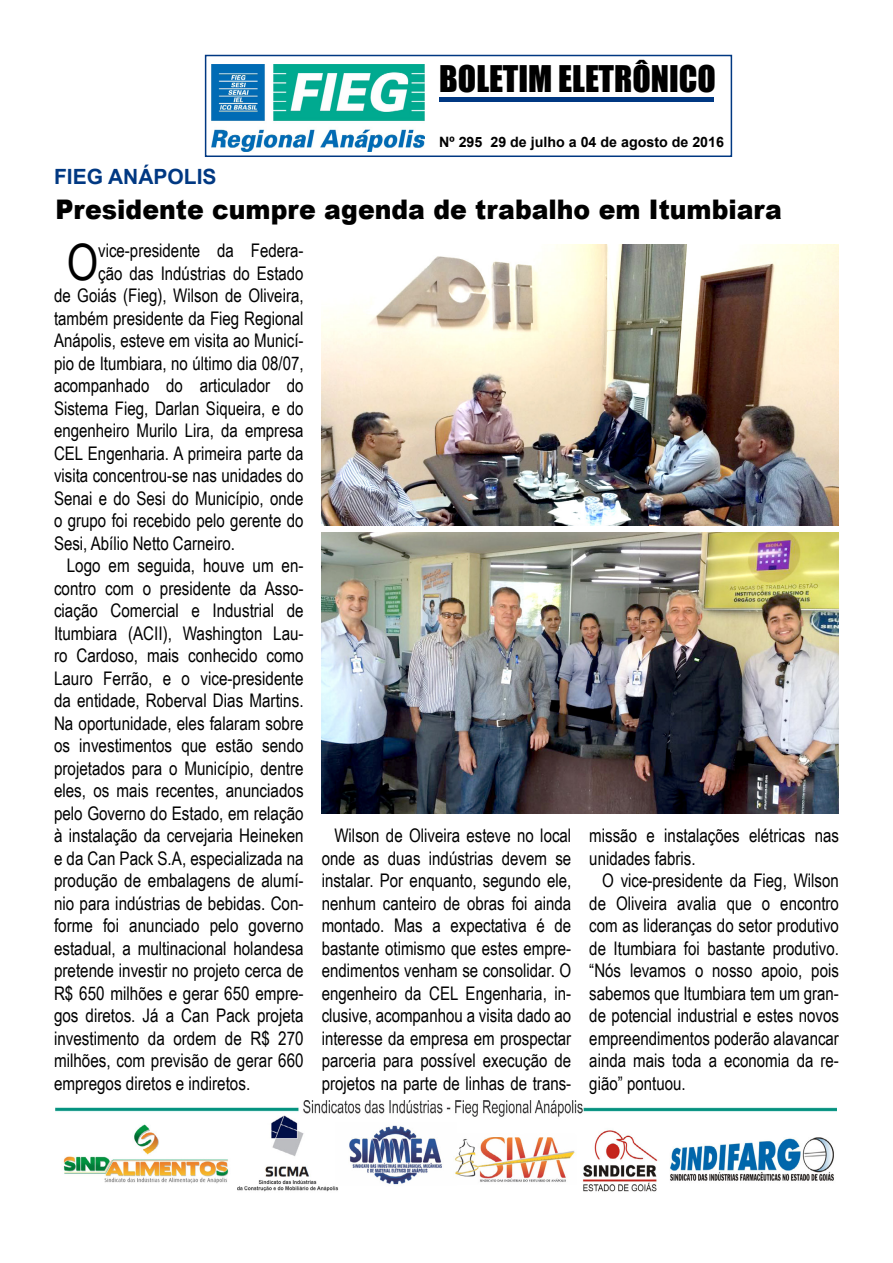
<style>
.page{position:relative;width:893px;height:1263px;background:#fff}
.page>*{position:absolute;margin:0;border:0;box-sizing:border-box;transform-origin:0 0}
.t1{font:50.25px "Arial Narrow";color:#000}
.t2{font:33.75px "Impact";color:#000}
.t3{font:27px "Arial MT Black";color:#000;scale:.93 1}
.t4{font:700 21px "Arial";color:#003882}
.t5{font:18.75px/22.5px "Arial Narrow";color:#000;text-align:justify}
.t6{font:700 14.25px "Arial";color:#000}
</style>
<div class="page">
<img style="left:212px;top:65px;width:212px;height:86px">
<div style="left:440px;top:97px;width:274px;height:5px;background:#003882"></div>
<div style="left:205px;top:55px;width:527px;height:102px;border:2px solid #003882"></div>
<img style="left:322px;top:244px;width:517px;height:281px">
<img style="left:322px;top:533px;width:517px;height:280px">
<img style="left:55px;top:1100px;width:782px;height:92px">
<h2 class="t2" style="left:439px;top:52px;width:278px">BOLETIM ELETRÔNICO</h2>
<p class="t6" style="left:439px;top:132px;width:286px">Nº 295 29 de julho a 04 de agosto de 2016</p>
<p class="t4" style="left:54px;top:162px;width:164px">FIEG ANÁPOLIS</p>
<h3 class="t3" style="left:55px;top:192px;width:783px">Presidente cumpre agenda de trabalho em Itumbiara</h3>
<h1 class="t1" style="left:67px;top:225px;width:33px">O</h1>
<p class="t5" style="left:98px;top:239px;width:207px">vice-presidente da Federa-</p>
<p class="t5" style="left:98px;top:261px;width:207px">ção das Indústrias do Estado</p>
<p class="t5" style="left:54px;top:284px;width:251px">de Goiás (Fieg), Wilson de Oliveira,</p>
<p class="t5" style="left:54px;top:306px;width:251px">também presidente da Fieg Regional</p>
<p class="t5" style="left:54px;top:329px;width:251px">Anápolis, esteve em visita ao Municí-</p>
<p class="t5" style="left:54px;top:351px;width:251px">pio de Itumbiara, no último dia 08/07,</p>
<p class="t5" style="left:54px;top:374px;width:251px">acompanhado do articulador do</p>
<p class="t5" style="left:54px;top:396px;width:251px">Sistema Fieg, Darlan Siqueira, e do</p>
<p class="t5" style="left:54px;top:419px;width:251px">engenheiro Murilo Lira, da empresa</p>
<p class="t5" style="left:54px;top:441px;width:251px">CEL Engenharia. A primeira parte da</p>
<p class="t5" style="left:54px;top:464px;width:251px">visita concentrou-se nas unidades do</p>
<p class="t5" style="left:54px;top:486px;width:251px">Senai e do Sesi do Município, onde</p>
<p class="t5" style="left:54px;top:509px;width:251px">o grupo foi recebido pelo gerente do</p>
<p class="t5" style="left:54px;top:531px;width:182px">Sesi, Abílio Netto Carneiro.</p>
<p class="t5" style="left:67px;top:554px;width:238px">Logo em seguida, houve um en-</p>
<p class="t5" style="left:54px;top:576px;width:251px">contro com o presidente da Asso-</p>
<p class="t5" style="left:54px;top:599px;width:251px">ciação Comercial e Industrial de</p>
<p class="t5" style="left:54px;top:621px;width:251px">Itumbiara (ACII), Washington Lau-</p>
<p class="t5" style="left:54px;top:644px;width:251px">ro Cardoso, mais conhecido como</p>
<p class="t5" style="left:54px;top:666px;width:251px">Lauro Ferrão, e o vice-presidente</p>
<p class="t5" style="left:54px;top:689px;width:251px">da entidade, Roberval Dias Martins.</p>
<p class="t5" style="left:54px;top:711px;width:251px">Na oportunidade, eles falaram sobre</p>
<p class="t5" style="left:54px;top:734px;width:251px">os investimentos que estão sendo</p>
<p class="t5" style="left:54px;top:756px;width:251px">projetados para o Município, dentre</p>
<p class="t5" style="left:54px;top:779px;width:251px">eles, os mais recentes, anunciados</p>
<p class="t5" style="left:54px;top:801px;width:251px">pelo Governo do Estado, em relação</p>
<p class="t5" style="left:54px;top:824px;width:251px">à instalação da cervejaria Heineken</p>
<p class="t5" style="left:54px;top:846px;width:251px">e da Can Pack S.A, especializada na</p>
<p class="t5" style="left:54px;top:869px;width:251px">produção de embalagens de alumí-</p>
<p class="t5" style="left:54px;top:891px;width:251px">nio para indústrias de bebidas. Con-</p>
<p class="t5" style="left:54px;top:914px;width:251px">forme foi anunciado pelo governo</p>
<p class="t5" style="left:54px;top:936px;width:251px">estadual, a multinacional holandesa</p>
<p class="t5" style="left:54px;top:959px;width:251px">pretende investir no projeto cerca de</p>
<p class="t5" style="left:54px;top:981px;width:251px">R$ 650 milhões e gerar 650 empre-</p>
<p class="t5" style="left:54px;top:1004px;width:251px">gos diretos. Já a Can Pack projeta</p>
<p class="t5" style="left:54px;top:1026px;width:251px">investimento da ordem de R$ 270</p>
<p class="t5" style="left:54px;top:1049px;width:251px">milhões, com previsão de gerar 660</p>
<p class="t5" style="left:54px;top:1071px;width:198px">empregos diretos e indiretos.</p>
<p class="t5" style="left:322px;top:824px;width:251px;text-indent:13px">Wilson de Oliveira esteve no local onde as duas indústrias devem se instalar. Por enquanto, segundo ele, nenhum canteiro de obras foi ainda montado. Mas a expectativa é de bastante otimismo que estes empre&shy;endimentos venham se consolidar. O engenheiro da CEL Engenharia, in&shy;clusive, acompanhou a visita dado ao interesse da empresa em prospectar parceria para possível execução de projetos na parte de linhas de trans-</p>
<p class="t5" style="left:589px;top:824px;width:251px">missão e instalações elétricas nas unidades fabris.</p>
<p class="t5" style="left:589px;top:869px;width:251px;text-indent:13px">O vice-presidente da Fieg, Wilson de Oliveira avalia que o encontro com as lideranças do setor produtivo de Itumbiara foi bastante produtivo. “Nós levamos o nosso apoio, pois sabemos que Itumbiara tem um gran&shy;de potencial industrial e estes novos empreendimentos poderão alavancar ainda mais toda a economia da re&shy;gião” pontuou.</p>
</div>
